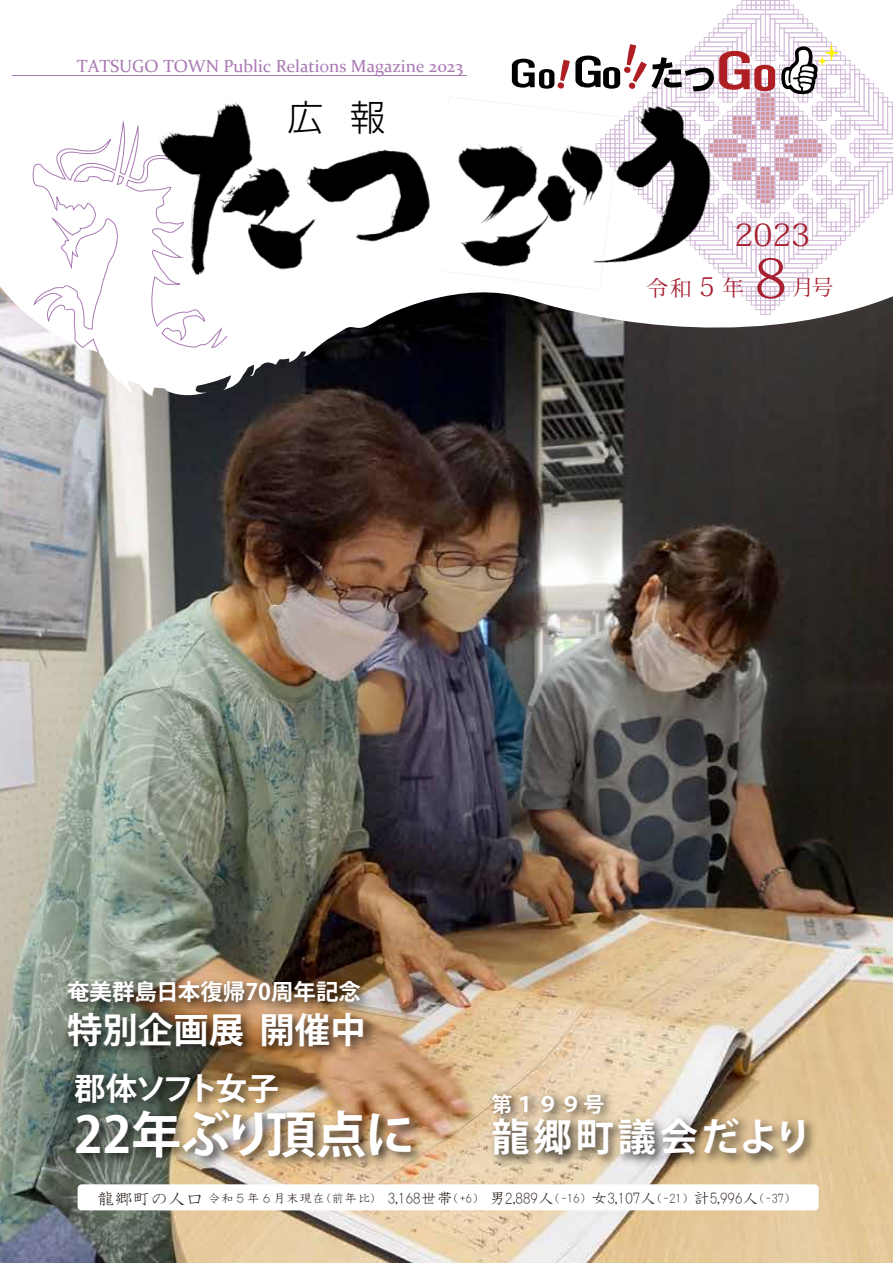
<style>
.page{position:relative;width:893px;height:1263px;background:#fff}
.page>*{position:absolute;margin:0;border:0;box-sizing:border-box;transform-origin:0 0}
.t1{font:54.3px "Koz Min Pro";color:#a72031}
.t2{font:700 49.95px "Koz Go Pr 6 N";letter-spacing:-.02em;color:#fff}
.t3{font:700 38.25px "Koz Go Pr 6 N";letter-spacing:.1em;color:#fff}
.t4{font:300 35.85px "UD Shin Go Pr 6 N";color:#000}
.t5{font:700 35.4px "Koz Go Pr 6 N";color:#fff}
.t6{font:700 31.5px "Koz Go Pr 6 N";letter-spacing:-.08em;color:#fff}
.t7{font:30.9px "Koz Min Pro";color:#a72031}
.t8{font:25.8px "Koz Min Pro";color:#a72031}
.t9{font:700 22.5px "Koz Go Pr 6 N";color:#fff}
.t10{font:21.6px "Koz Min Pro";color:#a72031}
.t11{font:700 20.85px "Koz Go Pr 6 N";letter-spacing:.1em;color:#fff}
.t12{font:17.7px "HGS Kyokashotai";color:#231915}
.t13{font:17.55px "Constantia";color:#a979b3}
.t14{font:16.05px "HGS Kyokashotai";color:#231915}
.t15{font:13.2px "HGS Kyokashotai";color:#231915}
.t16{font:13.05px "HGS Kyokashotai";color:#231915}
.s1{font-size:13.2px}
.s2{font-size:16.05px}
</style>
<div class="page">
<img style="left:0;top:397px;width:893px;height:866px">
<svg style="left:0;top:65px;width:893px;height:332px"></svg>
<svg style="left:18px;top:65px;width:210px;height:288px"></svg>
<svg style="left:53px;top:308px;width:17px;height:17px"></svg>
<hr style="left:13px;top:71px;width:454px;height:2px;background:#fff">
<hr style="left:13px;top:75px;width:454px;height:1px;background:#a979b3">
<img style="left:137px;top:81px;width:607px;height:236px">
<img style="left:65px;top:1063px;width:366px;height:129px">
<img style="left:58px;top:971px;width:325px;height:104px">
<img style="left:482px;top:1084px;width:347px;height:100px">
<svg style="left:512px;top:0;width:381px;height:314px"></svg>
<div style="left:78px;top:1184px;width:741px;height:26px;background:#fff;border-radius:4px"></div>
<p class="t13" style="left:77px;top:54px;width:388px">TATSUGO TOWN Public Relations Magazine 2023</p>
<h3 class="t4" style="left:350px;top:88px;width:37px">報</h3>
<h3 class="t4" style="left:288px;top:88px;width:37px">広</h3>
<p class="t10" style="left:647px;top:272px;width:47px">令和</p>
<h3 class="t8" style="left:694px;top:268px;width:27px">５</h3>
<h3 class="t7" style="left:734px;top:213px;width:77px">2023</h3>
<p class="t10" style="left:792px;top:272px;width:42px">月号</p>
<h1 class="t1" style="left:744px;top:240px;width:56px">８</h1>
<p class="t10" style="left:722px;top:272px;width:23px">年</p>
<p class="t9" style="left:67px;top:979px;width:295px">奄美群島日本復帰70周年記念</p>
<h3 class="t5" style="left:67px;top:1010px;width:300px">特別企画展開催中</h3>
<h3 class="t6" style="left:74px;top:1070px;width:206px">郡体ソフト女子</h3>
<h2 class="t2" style="left:74px;top:1107px;width:342px">22年ぶり頂点に</h2>
<p class="t12" style="left:97px;top:1190px;width:108px">龍郷町の人口</p>
<p class="t16" style="left:195px;top:1192px;width:181px">　令和５年６月末現在<span class="s1">(前年比)</span></p>
<p class="t14" style="left:388px;top:1190px;width:67px">3,168世帯</p>
<p class="t15" style="left:446px;top:1192px;width:41px">（+6）</p>
<p class="t11" style="left:491px;top:1092px;width:114px">第１９９号</p>
<h3 class="t3" style="left:491px;top:1116px;width:322px">龍郷町議会だより</h3>
<p class="t14" style="left:489px;top:1190px;width:50px">男2,889</p>
<p class="t15" style="left:538px;top:1192px;width:56px">（<span class="s2">人</span> -16）</p>
<p class="t14" style="left:591px;top:1190px;width:50px">女3,107</p>
<p class="t15" style="left:640px;top:1192px;width:56px">（<span class="s2">人</span> -21）</p>
<p class="t14" style="left:694px;top:1190px;width:50px">計5,996</p>
<p class="t15" style="left:742px;top:1192px;width:56px">)<span class="s2">人</span> -37(</p>
</div>
